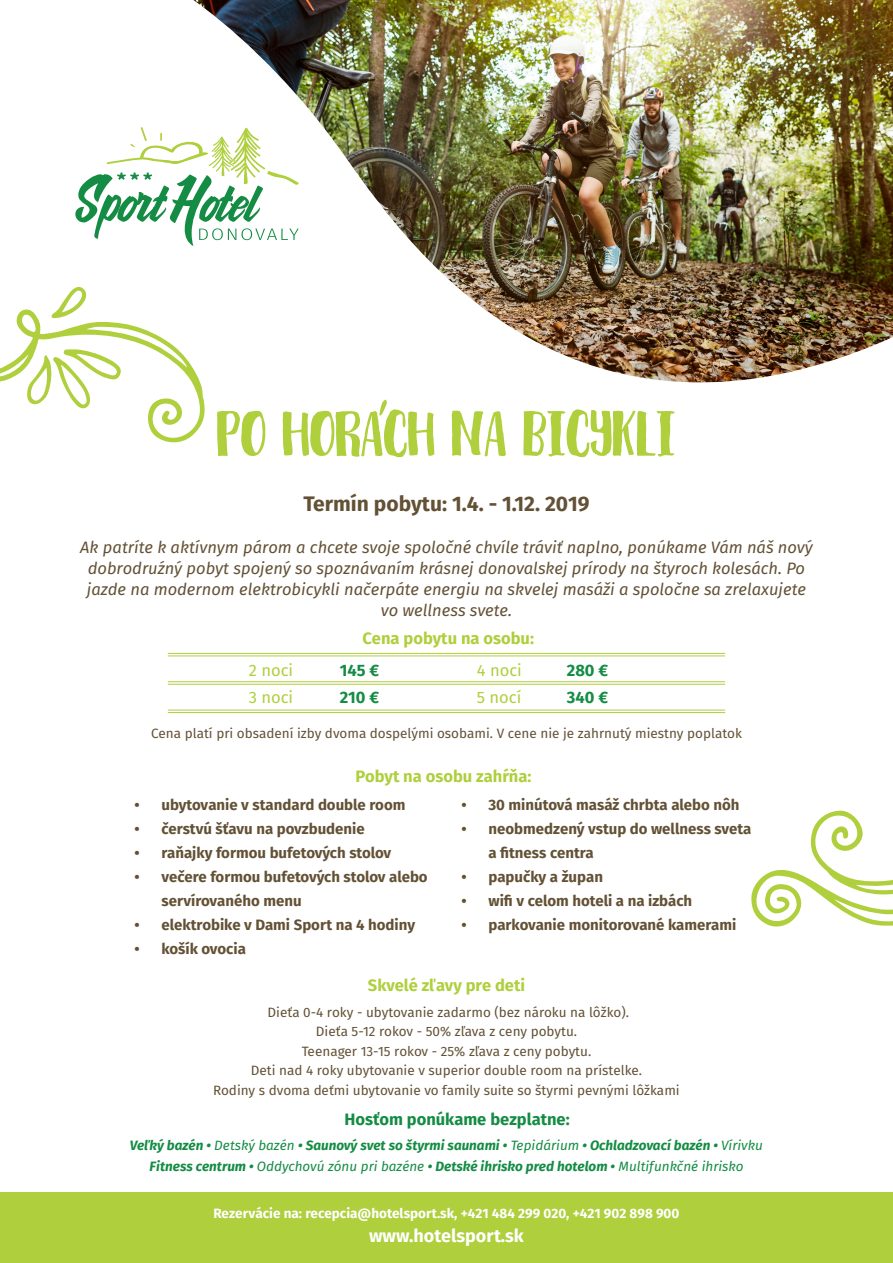
<style>
.page{position:relative;width:893px;height:1263px;background:#fff}
.page>*{position:absolute;margin:0;border:0;box-sizing:border-box;transform-origin:0 0}
.t1{font:64.5px "Breathe";color:#afcf3d}
.t2{font:700 21px "Fira Sans";color:#635135}
.t3{font:700 18px "Fira Sans";color:#fff}
.t4{font:italic 16.5px/21px "Fira Sans";color:#635135;text-align:center}
.t5{font:700 16.5px "Fira Sans";color:#afcf3d}
.t6{font:700 16.5px "Fira Sans";color:#148c44}
.t7{font:16.5px "Fira Sans";color:#afcf3d}
.t8{font:700 15px/24px "Fira Sans";color:#635135}
.t9{font:13.5px "Fira Sans";color:#635135}
.t10{font:italic 700 13.5px/21px "Fira Sans";color:#148c44;text-align:center}
.t11{font:700 13.5px "Fira Sans";color:#fff}
.s1{font-weight:400}
</style>
<div class="page">
<div style="left:0;top:1192px;width:893px;height:71px;background:#afcf3d"></div>
<svg style="left:751px;top:810px;width:142px;height:117px"></svg>
<svg style="left:0;top:127px;width:205px;height:316px"></svg>
<img style="left:193px;top:0;width:700px;height:384px">
<hr style="left:168px;top:681px;width:557px;height:1px;background:#afcf3d">
<hr style="left:168px;top:684px;width:557px;height:1px;background:#afcf3d">
<hr style="left:168px;top:653px;width:557px;height:1px;background:#afcf3d">
<hr style="left:168px;top:656px;width:557px;height:1px;background:#afcf3d">
<hr style="left:168px;top:710px;width:557px;height:1px;background:#afcf3d">
<hr style="left:168px;top:712px;width:557px;height:1px;background:#afcf3d">
<p class="t1" style="left:217px;top:404px;width:460px">PO HORACH NA BICYKLI</p>
<p class="t2" style="left:303px;top:489px;width:288px">Termín pobytu: 1.4. - 1.12. 2019</p>
<p class="t4" style="left:80px;top:538px;width:734px">Ak patríte k aktívnym párom a chcete svoje spoločné chvíle tráviť naplno, ponúkame Vám náš nový dobrodruźný pobyt spojený so spoznávaním krásnej donovalskej prírody na štyroch kolesách. Po jazde na modernom elektrobicykli načerpáte energiu na skvelej masáži a spoločne sa zrelaxujete vo wellness svete.</p>
<p class="t5" style="left:363px;top:627px;width:173px">Cena pobytu na osobu:</p>
<p class="t7" style="left:249px;top:659px;width:46px">2 noci</p>
<p class="t6" style="left:340px;top:659px;width:41px">145 €</p>
<p class="t7" style="left:249px;top:686px;width:46px">3 noci</p>
<p class="t6" style="left:340px;top:686px;width:41px">210 €</p>
<p class="t7" style="left:477px;top:659px;width:46px">4 noci</p>
<p class="t6" style="left:567px;top:659px;width:43px">280 €</p>
<p class="t7" style="left:477px;top:686px;width:46px">5 nocí</p>
<p class="t6" style="left:567px;top:686px;width:43px">340 €</p>
<p class="t9" style="left:151px;top:723px;width:592px">Cena platí pri obsadení izby dvoma dospelými osobami. V cene nie je zahrnutý miestny poplatok</p>
<p class="t5" style="left:356px;top:764px;width:177px">Pobyt na osobu zahŕňa:</p>
<p class="t8" style="left:134px;top:794px;width:272px">• ubytovanie v standard double room</p>
<p class="t8" style="left:134px;top:818px;width:232px">• čerstvú šťavu na povzbudenie</p>
<p class="t8" style="left:134px;top:842px;width:258px">• raňajky formou bufetových stolov</p>
<p class="t8" style="left:161px;top:866px;width:268px;text-indent:-27px">• večere formou bufetových stolov alebo servírovaného menu</p>
<p class="t8" style="left:134px;top:914px;width:282px">• elektrobike v Dami Sport na 4 hodiny</p>
<p class="t8" style="left:134px;top:938px;width:113px">• košík ovocia</p>
<p class="t8" style="left:461px;top:794px;width:280px">• 30 minútová masáž chrbta alebo nôh</p>
<p class="t8" style="left:488px;top:818px;width:264px;text-indent:-27px">• neobmedzený vstup do wellness sveta a fitness centra</p>
<p class="t8" style="left:461px;top:866px;width:143px">• papučky a župan</p>
<p class="t8" style="left:461px;top:890px;width:232px">• wifi v celom hoteli a na izbách</p>
<p class="t8" style="left:461px;top:914px;width:276px">• parkovanie monitorované kamerami</p>
<p class="t5" style="left:368px;top:974px;width:159px">Skvelé zľavy pre deti</p>
<p class="t9" style="left:268px;top:1002px;width:363px">Dieťa 0-4 roky - ubytovanie zadarmo (bez nároku na lôžko).</p>
<p class="t9" style="left:316px;top:1022px;width:263px">Dieťa 5-12 rokov - 50% zľava z ceny pobytu.</p>
<p class="t9" style="left:302px;top:1041px;width:291px">Teenager 13-15 rokov - 25% zľava z ceny pobytu.</p>
<p class="t9" style="left:251px;top:1061px;width:393px">Deti nad 4 roky ubytovanie v superior double room na prístelke.</p>
<p class="t9" style="left:213px;top:1080px;width:468px">Rodiny s dvoma deťmi ubytovanie vo family suite so štyrmi pevnými lôžkami</p>
<p class="t6" style="left:345px;top:1108px;width:227px">Hosťom ponúkame bezplatne:</p>
<p class="t10" style="left:130px;top:1135px;width:634px">Veľký bazén • <span class="s1">Detský bazén</span> • Saunový svet so štyrmi saunami • <span class="s1">Tepidárium</span> • Ochladzovací bazén • <span class="s1">Vírivku<br></span>Fitness centrum • <span class="s1">Oddychovú zónu pri bazéne</span> • Detské ihrisko pred hotelom • <span class="s1">Multifunkčné ihrisko</span></p>
<p class="t11" style="left:214px;top:1203px;width:467px">Rezervácie na: recepcia@hotelsport.sk, +421 484 299 020, +421 902 898 900</p>
<p class="t3" style="left:369px;top:1223px;width:156px">www.hotelsport.sk</p>
</div>
